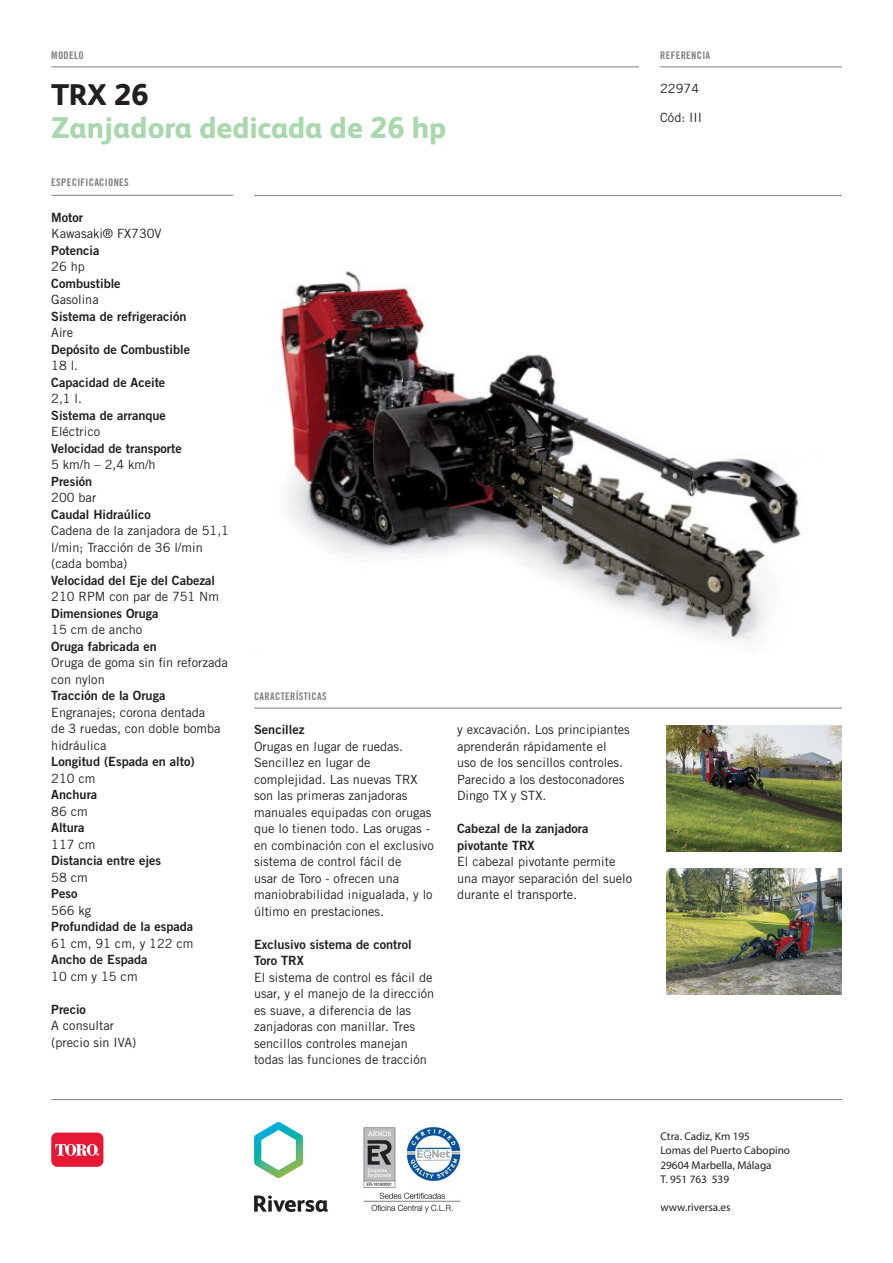
<style>
.page{position:relative;width:893px;height:1263px;background:#fff}
.page>*{position:absolute;margin:0;border:0;box-sizing:border-box;transform-origin:0 0}
.Titular{font:800 30px "FS Albert";color:#aad7ae}
.Titular-2{font:800 30px "FS Albert";color:#231f20}
.Texto_secundario{font:12.75px/16.5px "Trade Gothic LT Std";color:#231f20}
.Texto_secundario-2{font:12.75px/16.5px "Trade Gothic LT Std Bd 2";color:#231f20}
.Referencia{font:12.75px "Trade Gothic LT Std";color:#231f20}
.t1{font:11.25px "Myriad Pro";color:#231f20}
.t2{font:10.5px "Trade Gothic LT Std Bd Cn 20";letter-spacing:.03em;color:#7c8084}
</style>
<div class="page">
<hr style="left:254px;top:708px;width:588px;height:1px;background:#7c8084">
<hr style="left:51px;top:67px;width:588px;height:1px;background:#7c8084">
<hr style="left:51px;top:195px;width:182px;height:1px;background:#7c8084">
<hr style="left:660px;top:67px;width:182px;height:1px;background:#7c8084">
<img style="left:275px;top:271px;width:526px;height:371px">
<hr style="left:254px;top:195px;width:588px;height:1px;background:#7c8084">
<img style="left:666px;top:725px;width:176px;height:126px">
<img style="left:666px;top:868px;width:176px;height:126px">
<hr style="left:51px;top:1099px;width:791px;height:1px;background:#7c8084">
<div style="left:51px;top:1132px;width:52px;height:35px;background:#e51836;border-radius:6px"></div>
<svg style="left:55px;top:1144px;width:44px;height:12px"></svg>
<img style="left:364px;top:1128px;width:98px;height:85px">
<svg style="left:254px;top:1195px;width:74px;height:17px"></svg>
<svg style="left:254px;top:1122px;width:49px;height:56px"></svg>
<p class="t2" style="left:51px;top:48px;width:34px">MODELO</p>
<p class="Titular-2" style="left:51px;top:73px;width:99px">TRX 26</p>
<p class="Titular" style="left:51px;top:106px;width:397px">Zanjadora dedicada de 26 hp</p>
<p class="t2" style="left:51px;top:176px;width:79px">ESPECIFICACIONES</p>
<p class="Texto_secundario-2" style="left:51px;top:209px;width:33px">Motor</p>
<p class="Texto_secundario" style="left:51px;top:225px;width:112px">Kawasaki® FX730V</p>
<p class="Texto_secundario-2" style="left:51px;top:242px;width:50px">Potencia</p>
<p class="Texto_secundario" style="left:51px;top:258px;width:35px">26 hp</p>
<p class="Texto_secundario-2" style="left:51px;top:275px;width:71px">Combustible</p>
<p class="Texto_secundario" style="left:51px;top:291px;width:49px">Gasolina</p>
<p class="Texto_secundario-2" style="left:51px;top:308px;width:137px">Sistema de refrigeración</p>
<p class="Texto_secundario" style="left:51px;top:324px;width:23px">Aire</p>
<p class="Texto_secundario-2" style="left:51px;top:341px;width:140px">Depósito de Combustible</p>
<p class="Texto_secundario" style="left:51px;top:357px;width:28px">18 l.</p>
<p class="Texto_secundario-2" style="left:51px;top:374px;width:116px">Capacidad de Aceite</p>
<p class="Texto_secundario" style="left:51px;top:390px;width:32px">2,1 l.</p>
<p class="Texto_secundario-2" style="left:51px;top:407px;width:116px">Sistema de arranque</p>
<p class="Texto_secundario" style="left:51px;top:423px;width:50px">Eléctrico</p>
<p class="Texto_secundario-2" style="left:51px;top:440px;width:132px">Velocidad de transporte</p>
<p class="Texto_secundario" style="left:51px;top:456px;width:106px">5 km/h – 2,4 km/h</p>
<p class="Texto_secundario-2" style="left:51px;top:473px;width:43px">Presión</p>
<p class="Texto_secundario" style="left:51px;top:489px;width:46px">200 bar</p>
<p class="Texto_secundario-2" style="left:51px;top:506px;width:101px">Caudal Hidraúlico</p>
<p class="Texto_secundario" style="left:51px;top:522px;width:179px">Cadena de la zanjadora de 51,1 l/min; Tracción de 36 l/min (cada bomba)</p>
<p class="Texto_secundario-2" style="left:51px;top:572px;width:165px">Velocidad del Eje del Cabezal</p>
<p class="Texto_secundario" style="left:51px;top:588px;width:169px">210 RPM con par de 751 Nm</p>
<p class="Texto_secundario-2" style="left:51px;top:605px;width:109px">Dimensiones Oruga</p>
<p class="Texto_secundario" style="left:51px;top:621px;width:93px">15 cm de ancho</p>
<p class="Texto_secundario-2" style="left:51px;top:638px;width:107px">Oruga fabricada en</p>
<p class="Texto_secundario" style="left:51px;top:654px;width:178px">Oruga de goma sin fin reforzada con nylon</p>
<p class="Texto_secundario-2" style="left:51px;top:687px;width:116px">Tracción de la Oruga</p>
<p class="Texto_secundario" style="left:51px;top:704px;width:171px">Engranajes; corona dentada de 3 ruedas, con doble bomba hidráulica</p>
<p class="Texto_secundario-2" style="left:51px;top:753px;width:145px">Longitud (Espada en alto)</p>
<p class="Texto_secundario" style="left:51px;top:770px;width:46px">210 cm</p>
<p class="Texto_secundario-2" style="left:51px;top:786px;width:48px">Anchura</p>
<p class="Texto_secundario" style="left:51px;top:803px;width:38px">86 cm</p>
<p class="Texto_secundario-2" style="left:51px;top:819px;width:35px">Altura</p>
<p class="Texto_secundario" style="left:51px;top:836px;width:46px">117 cm</p>
<p class="Texto_secundario-2" style="left:51px;top:852px;width:111px">Distancia entre ejes</p>
<p class="Texto_secundario" style="left:51px;top:869px;width:38px">58 cm</p>
<p class="Texto_secundario-2" style="left:51px;top:885px;width:28px">Peso</p>
<p class="Texto_secundario" style="left:51px;top:902px;width:42px">566 kg</p>
<p class="Texto_secundario-2" style="left:51px;top:918px;width:144px">Profundidad de la espada</p>
<p class="Texto_secundario" style="left:51px;top:935px;width:144px">61 cm, 91 cm, y 122 cm</p>
<p class="Texto_secundario-2" style="left:51px;top:951px;width:98px">Ancho de Espada</p>
<p class="Texto_secundario" style="left:51px;top:968px;width:88px">10 cm y 15 cm</p>
<p class="Texto_secundario-2" style="left:51px;top:1001px;width:36px">Precio</p>
<p class="Texto_secundario" style="left:51px;top:1017px;width:64px">A consultar</p>
<p class="Texto_secundario" style="left:51px;top:1034px;width:87px">(precio sin IVA)</p>
<p class="t2" style="left:254px;top:689px;width:74px">CARACTERÍSTICAS</p>
<p class="Texto_secundario-2" style="left:254px;top:721px;width:52px">Sencillez</p>
<p class="Texto_secundario" style="left:254px;top:737px;width:181px">Orugas en lugar de ruedas.<br>Sencillez en lugar de complejidad. Las nuevas TRX son las primeras zanjadoras manuales equipadas con orugas que lo tienen todo. Las orugas - en combinación con el exclusivo sistema de control fácil de<br>usar de Toro - ofrecen una maniobrabilidad inigualada, y lo último en prestaciones.</p>
<p class="Texto_secundario-2" style="left:254px;top:935px;width:159px">Exclusivo sistema de control<br>Toro TRX</p>
<p class="Texto_secundario" style="left:254px;top:968px;width:182px">El sistema de control es fácil de usar, y el manejo de la dirección es suave, a diferencia de las zanjadoras con manillar. Tres sencillos controles manejan todas las funciones de tracción</p>
<p class="Texto_secundario" style="left:457px;top:721px;width:174px">y excavación. Los principiantes aprenderán rápidamente el<br>uso de los sencillos controles.<br>Parecido a los destoconadores<br>Dingo TX y STX.</p>
<p class="Texto_secundario-2" style="left:457px;top:820px;width:133px">Cabezal de la zanjadora pivotante TRX</p>
<p class="Texto_secundario" style="left:457px;top:853px;width:176px">El cabezal pivotante permite una mayor separación del suelo durante el transporte.</p>
<p class="t2" style="left:660px;top:48px;width:52px">REFERENCIA</p>
<p class="Referencia" style="left:660px;top:81px;width:40px">22974</p>
<p class="Referencia" style="left:660px;top:110px;width:43px">Cód: III</p>
<p class="t1" style="left:660px;top:1129px;width:91px">Ctra. Cadiz, Km 195</p>
<p class="t1" style="left:660px;top:1144px;width:131px">Lomas del Puerto Cabopino</p>
<p class="t1" style="left:660px;top:1158px;width:113px">29604 Marbella, Málaga</p>
<p class="t1" style="left:660px;top:1172px;width:70px">T. 951 763 539</p>
<p class="t1" style="left:660px;top:1201px;width:72px">www.riversa.es</p>
</div>
